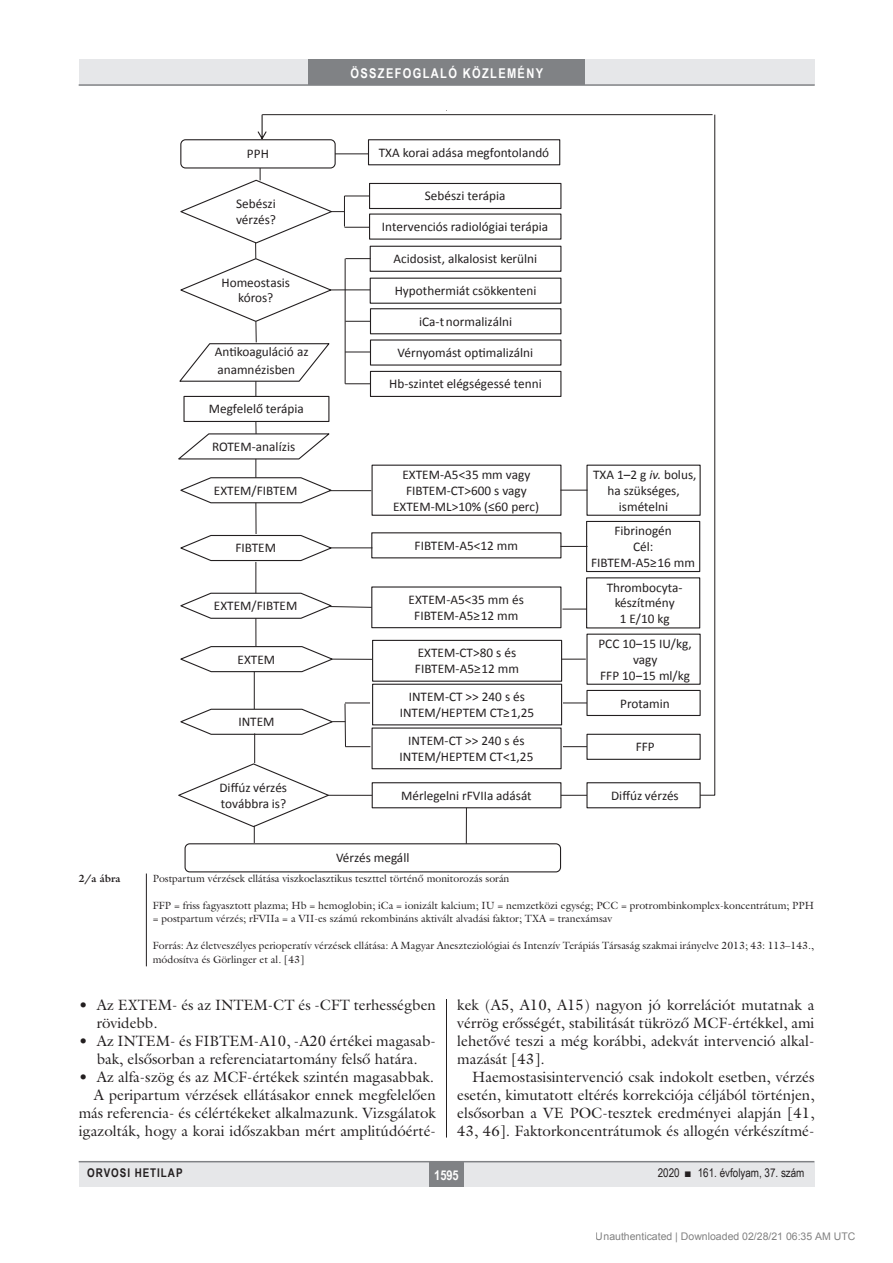
<style>
.page{position:relative;width:893px;height:1263px;background:#fff}
.page>*{position:absolute;margin:0;border:0;box-sizing:border-box;transform-origin:0 0}
.Body_Text{font:15px/18px "Galliard Reg";color:#231f20;text-align:justify}
.Body_tompa{font:15px/18px "Galliard Reg";color:#231f20}
.t1{font:700 13.5px "Arial Narrow";letter-spacing:.1em;color:#fff}
.t2{font:13.2px/15.9px "Calibri";color:#231f20;text-align:center}
.t3{font:12px "Arial Narrow";color:#231f20}
.t4{font:700 12px "Arial Narrow";letter-spacing:.08em;color:#231f20}
.kepalairas2{font:10.5px/13.5px "Galliard Reg";color:#231f20}
.t5{font:10.5px "Arial";color:rgb(0 0 0/.5)}
.kepalairas1{font:700 10.5px "Galliard Reg";color:#231f20}
.s1{font-style:italic}
</style>
<div class="page">
<div style="left:79px;top:1161px;width:735px;height:25px;background:#e6e7e9"></div>
<div style="left:429px;top:1161px;width:34px;height:25px;background:#808285"></div>
<hr style="left:79px;top:1161px;width:735px;height:1px;background:#808285">
<div style="left:79px;top:60px;width:735px;height:25px;background:#e6e7e9"></div>
<div style="left:308px;top:60px;width:277px;height:25px;background:#808285"></div>
<hr style="left:79px;top:84px;width:736px;height:2px;background:#808285">
<hr style="left:446px;top:111px;width:1px;height:1026px;background:#231f20">
<div style="left:145px;top:111px;width:602px;height:762px;background:#fff"></div>
<div style="left:180px;top:139px;width:156px;height:30px;border:1px solid #231f20;border-radius:5px"></div>
<div style="left:183px;top:396px;width:146px;height:26px;border:1px solid #231f20"></div>
<div style="left:185px;top:843px;width:376px;height:29px;border:1px solid #231f20;border-radius:5px"></div>
<div style="left:369px;top:183px;width:192px;height:26px;border:1px solid #231f20"></div>
<div style="left:370px;top:246px;width:191px;height:26px;border:1px solid #231f20"></div>
<div style="left:370px;top:278px;width:191px;height:26px;border:1px solid #231f20"></div>
<div style="left:370px;top:308px;width:191px;height:26px;border:1px solid #231f20"></div>
<div style="left:370px;top:371px;width:191px;height:26px;border:1px solid #231f20"></div>
<div style="left:372px;top:782px;width:189px;height:26px;border:1px solid #231f20"></div>
<hr style="left:345px;top:259px;width:1px;height:125px;background:#231f20">
<svg style="left:345px;top:352px;width:25px;height:1px"></svg>
<svg style="left:345px;top:383px;width:25px;height:1px"></svg>
<hr style="left:328px;top:795px;width:44px;height:1px;background:#231f20">
<svg style="left:180px;top:534px;width:154px;height:28px"></svg>
<div style="left:372px;top:465px;width:189px;height:51px;border:1px solid #231f20"></div>
<div style="left:371px;top:586px;width:190px;height:42px;border:1px solid #231f20"></div>
<div style="left:586px;top:465px;width:115px;height:51px;border:1px solid #231f20"></div>
<div style="left:586px;top:521px;width:114px;height:51px;border:1px solid #231f20"></div>
<div style="left:586px;top:634px;width:115px;height:51px;border:1px solid #231f20"></div>
<hr style="left:330px;top:547px;width:42px;height:1px;background:#231f20">
<svg style="left:180px;top:168px;width:191px;height:154px"></svg>
<hr style="left:255px;top:321px;width:2px;height:21px;background:#231f20">
<svg style="left:179px;top:343px;width:151px;height:53px"></svg>
<svg style="left:178px;top:421px;width:156px;height:83px"></svg>
<hr style="left:255px;top:503px;width:1px;height:31px;background:#231f20">
<hr style="left:255px;top:562px;width:1px;height:31px;background:#231f20">
<hr style="left:254px;top:671px;width:1px;height:38px;background:#231f20">
<svg style="left:178px;top:763px;width:153px;height:80px"></svg>
<svg style="left:562px;top:659px;width:24px;height:1px"></svg>
<hr style="left:466px;top:808px;width:1px;height:36px;background:#231f20">
<svg style="left:561px;top:795px;width:25px;height:1px"></svg>
<div style="left:586px;top:782px;width:115px;height:26px;border:1px solid #231f20"></div>
<svg style="left:699px;top:114px;width:17px;height:682px"></svg>
<hr style="left:335px;top:153px;width:33px;height:1px;background:#231f20">
<div style="left:368px;top:139px;width:192px;height:26px;border:1px solid #231f20"></div>
<svg style="left:180px;top:592px;width:193px;height:81px"></svg>
<div style="left:372px;top:640px;width:190px;height:42px;border:1px solid #231f20"></div>
<div style="left:372px;top:684px;width:190px;height:41px;border:1px solid #231f20"></div>
<div style="left:372px;top:727px;width:190px;height:42px;border:1px solid #231f20"></div>
<svg style="left:563px;top:702px;width:23px;height:1px"></svg>
<div style="left:586px;top:690px;width:115px;height:26px;border:1px solid #231f20"></div>
<svg style="left:563px;top:746px;width:23px;height:1px"></svg>
<div style="left:586px;top:734px;width:115px;height:26px;border:1px solid #231f20"></div>
<svg style="left:180px;top:702px;width:190px;height:45px"></svg>
<hr style="left:262px;top:114px;width:451px;height:1px;background:#231f20">
<svg style="left:258px;top:115px;width:9px;height:25px"></svg>
<hr style="left:254px;top:733px;width:1px;height:30px;background:#231f20">
<svg style="left:562px;top:609px;width:25px;height:1px"></svg>
<svg style="left:560px;top:546px;width:27px;height:1px"></svg>
<svg style="left:560px;top:490px;width:27px;height:1px"></svg>
<hr style="left:329px;top:490px;width:42px;height:1px;background:#231f20">
<div style="left:78px;top:873px;width:736px;height:126px;background:#fff"></div>
<hr style="left:146px;top:873px;width:1px;height:93px;background:#231f20">
<p class="t2" style="left:247px;top:146px;width:24px">PPH</p>
<p class="t2" style="left:236px;top:196px;width:42px;text-align:left">Sebészi vérzés?</p>
<p class="t2" style="left:221px;top:274px;width:70px">Homeostasis kóros?</p>
<p class="t2" style="left:215px;top:343px;width:95px;line-height:17.7px;text-align:left">Antikoaguláció az anamnézisben</p>
<p class="t2" style="left:209px;top:401px;width:97px">Megfelelő terápia</p>
<p class="t2" style="left:212px;top:439px;width:85px">ROTEM-analízis</p>
<p class="t2" style="left:214px;top:482px;width:85px">EXTEM/FIBTEM</p>
<p class="t2" style="left:235px;top:540px;width:42px">FIBTEM</p>
<p class="t2" style="left:214px;top:598px;width:85px">EXTEM/FIBTEM</p>
<p class="t2" style="left:238px;top:651px;width:39px">EXTEM</p>
<p class="t2" style="left:238px;top:714px;width:38px">INTEM</p>
<p class="t2" style="left:219px;top:780px;width:69px;text-align:left">Diffúz vérzés továbbra is?</p>
<p class="t1" style="left:350px;top:63px;width:194px">ÖSSZEFOGLALÓ KÖZLEMÉNY</p>
<p class="t2" style="left:379px;top:144px;width:172px">TXA korai adása megfontolandó</p>
<p class="t2" style="left:425px;top:188px;width:82px">Sebészi terápia</p>
<p class="t2" style="left:382px;top:219px;width:168px">Intervenciós radiológiai terápia</p>
<p class="t2" style="left:394px;top:251px;width:145px">Acidosist, alkalosist kerülni</p>
<p class="t2" style="left:395px;top:283px;width:143px">Hypothermiát csökkenteni</p>
<p class="t2" style="left:419px;top:313px;width:94px">iCa-t normalizálni</p>
<p class="t2" style="left:398px;top:345px;width:137px">Vérnyomást optimalizálni</p>
<p class="t2" style="left:389px;top:376px;width:154px">Hb-szintet elégségessé tenni</p>
<p class="t2" style="left:393px;top:467px;width:148px">EXTEM-A5&lt;35 mm vagy<br>FIBTEM-CT&gt;600 s vagy<br>EXTEM-ML&gt;10% (≤60 perc)</p>
<p class="t2" style="left:415px;top:538px;width:105px">FIBTEM-A5&lt;12 mm</p>
<p class="t2" style="left:409px;top:592px;width:117px">EXTEM-A5&lt;35 mm és<br>FIBTEM-A5≥12 mm</p>
<p class="t2" style="left:415px;top:645px;width:106px;text-align:left">EXTEM-CT&gt;80 s és<br>FIBTEM-A5≥12 mm</p>
<p class="t2" style="left:400px;top:689px;width:136px">INTEM-CT &gt;&gt; 240 s és<br>INTEM/HEPTEM CT≥1,25</p>
<p class="t2" style="left:400px;top:733px;width:135px">INTEM-CT &gt;&gt; 240 s és<br>INTEM/HEPTEM CT&lt;1,25</p>
<p class="t2" style="left:401px;top:787px;width:132px">Mérlegelni rFVIIa adását</p>
<p class="t2" style="left:336px;top:850px;width:75px">Vérzés megáll</p>
<p class="t2" style="left:593px;top:467px;width:105px">TXA 1–2 g <span class="s1">iv.</span> bolus, ha szükséges, ismételni</p>
<p class="t2" style="left:591px;top:523px;width:106px">Fibrinogén<br>Cél:<br>FIBTEM-A5≥16 mm</p>
<p class="t2" style="left:607px;top:579px;width:77px">Thrombocyta&shy;készítmény<br>1 E/10 kg</p>
<p class="t2" style="left:598px;top:635px;width:95px">PCC 10‒15 IU/kg, vagy<br>FFP 10‒15 ml/kg</p>
<p class="t2" style="left:620px;top:695px;width:51px">Protamin</p>
<p class="t2" style="left:636px;top:739px;width:21px">FFP</p>
<p class="t2" style="left:611px;top:787px;width:69px">Diffúz vérzés</p>
<p class="kepalairas1" style="left:78px;top:871px;width:44px">2/a ábra</p>
<p class="kepalairas2" style="left:153px;top:871px;width:358px">Postpartum vérzések ellátása viszkoelasztikus teszttel történő monitorozás során</p>
<p class="kepalairas2" style="left:153px;top:898px;width:663px">FFP = friss fagyasztott plazma; Hb = hemoglobin; iCa = ionizált kalcium; IU = nemzetközi egység; PCC = protrombinkomplex-koncentrátum; PPH = postpartum vérzés; rFVIIa = a VII-es számú rekombináns aktivált alvadási faktor; TXA = tranexámsav</p>
<p class="kepalairas2" style="left:153px;top:939px;width:663px">Forrás: Az életveszélyes perioperatív vérzések ellátása: A Magyar Aneszteziológiai és Intenzív Terápiás Társaság szakmai irányelve 2013; 43: 113–143., módosítva és Görlinger et al. [43]</p>
<p class="Body_tompa" style="left:97px;top:996px;width:341px;text-indent:-18px">• Az EXTEM- és az INTEM-CT és -CFT terhességben rövidebb.</p>
<p class="Body_tompa" style="left:79px;top:1032px;width:359px;text-align:center">• Az INTEM- és FIBTEM-A10, -A20 értékei magasab&shy;bak, elsősorban a referenciatartomány felső határa.</p>
<p class="Body_tompa" style="left:79px;top:1068px;width:357px">• Az alfa-szög és az MCF-értékek szintén magasabbak.</p>
<p class="Body_Text" style="left:79px;top:1086px;width:359px;text-indent:15px">A peripartum vérzések ellátásakor ennek megfelelően más referencia- és célértékeket alkalmazunk. Vizsgálatok igazolták, hogy a korai időszakban mért amplitúdóérté-</p>
<p class="Body_Text" style="left:457px;top:996px;width:359px">kek (A5, A10, A15) nagyon jó korrelációt mutatnak a vérrög erősségét, stabilitását tükröző MCF-értékkel, ami lehetővé teszi a még korábbi, adekvát intervenció alkal&shy;mazását [43].</p>
<p class="Body_Text" style="left:457px;top:1068px;width:359px;text-indent:15px">Haemostasisintervenció csak indokolt esetben, vérzés esetén, kimutatott eltérés korrekciója céljából történjen, elsősorban a VE POC-tesztek eredményei alapján [41, 43, 46]. Faktorkoncentrátumok és allogén vérkészítmé-</p>
<p class="t4" style="left:87px;top:1164px;width:97px">ORVOSI HETILAP</p>
<p class="t1" style="left:434px;top:1165px;width:26px">1595</p>
<p class="t3" style="left:658px;top:1164px;width:148px">2020 ■ 161. évfolyam, 37. szám</p>
<p class="t5" style="left:596px;top:1231px;width:261px">Unauthenticated | Downloaded 02/28/21 06:35 AM UTC</p>
</div>
